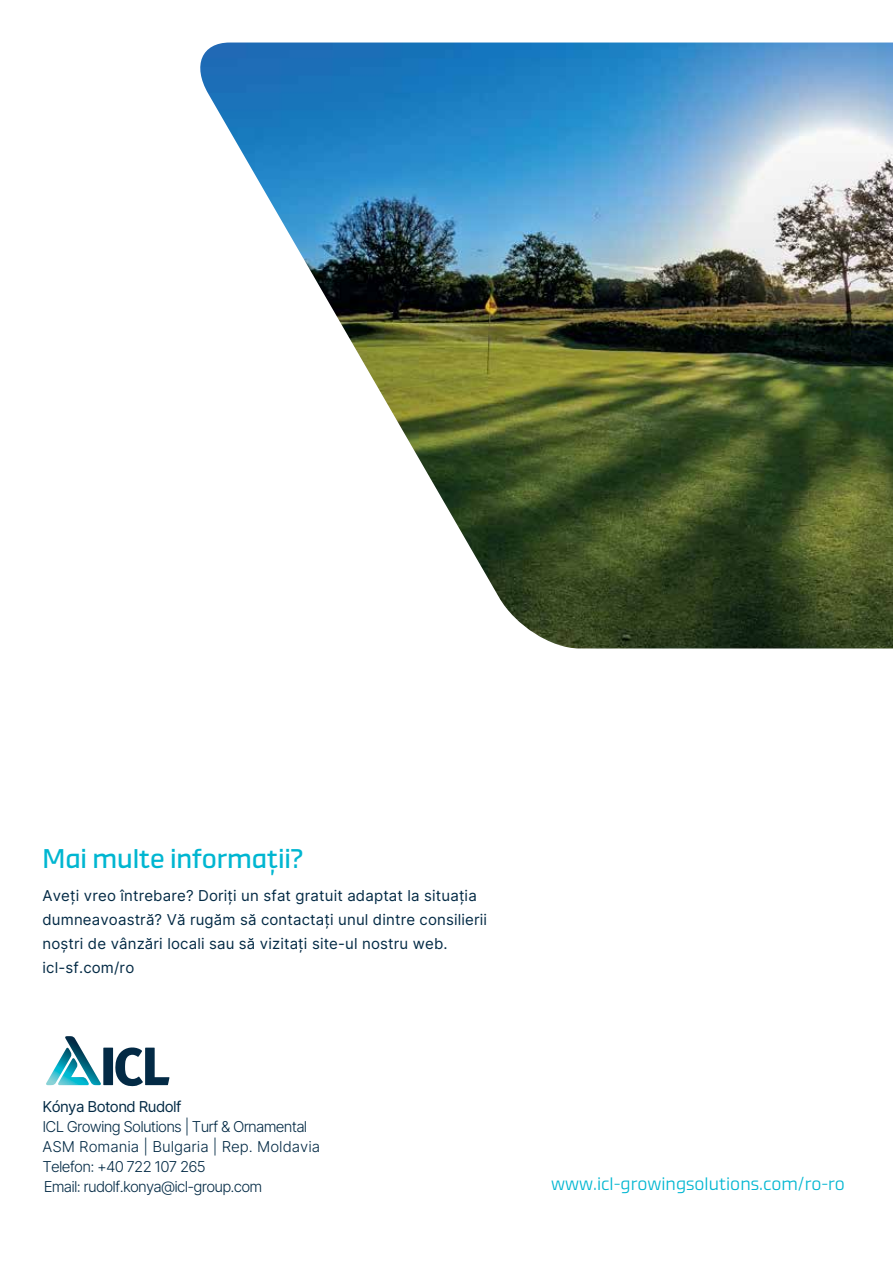
<style>
.page{position:relative;width:893px;height:1263px;background:#fff}
.page>*{position:absolute;margin:0;border:0;box-sizing:border-box;transform-origin:0 0}
.t1{font:27px "Demo";letter-spacing:-.005em;color:#00b6d1}
.t2{font:300 18px "Demo";color:#00b6d1}
.t3{font:15px/24px "Inter";letter-spacing:.01em;color:#032a45}
.t4{font:300 15px/20.4px "Inter";letter-spacing:-.05em;color:#032a45}
.t5{font:15px "Inter";letter-spacing:-.04em;color:#032a45}
</style>
<div class="page">
<img style="left:200px;top:43px;width:693px;height:605px">
<svg style="left:46px;top:1036px;width:124px;height:50px"></svg>
<h1 class="t1" style="left:43px;top:842px;width:262px">Mai multe informații?</h1>
<p class="t3" style="left:43px;top:883px;width:446px">Aveți vreo întrebare? Doriți un sfat gratuit adaptat la situația dumneavoastră? Vă rugăm să contactați unul dintre consilierii noștri de vânzări locali sau să vizitați site-ul nostru web. icl-sf.com/ro</p>
<p class="t5" style="left:43px;top:1095px;width:140px">Kónya Botond Rudolf</p>
<p class="t4" style="left:43px;top:1116px;width:279px">ICL Growing Solutions | Turf &amp; Ornamental<br>ASM Romania | Bulgaria | Rep. Moldavia</p>
<p class="t4" style="left:43px;top:1157px;width:221px;line-height:19.4px">Telefon: +40 722 107 265<br>Email: rudolf.konya@icl-group.com</p>
<p class="t2" style="left:551px;top:1172px;width:295px">www.icl-growingsolutions.com/ro-ro</p>
</div>
